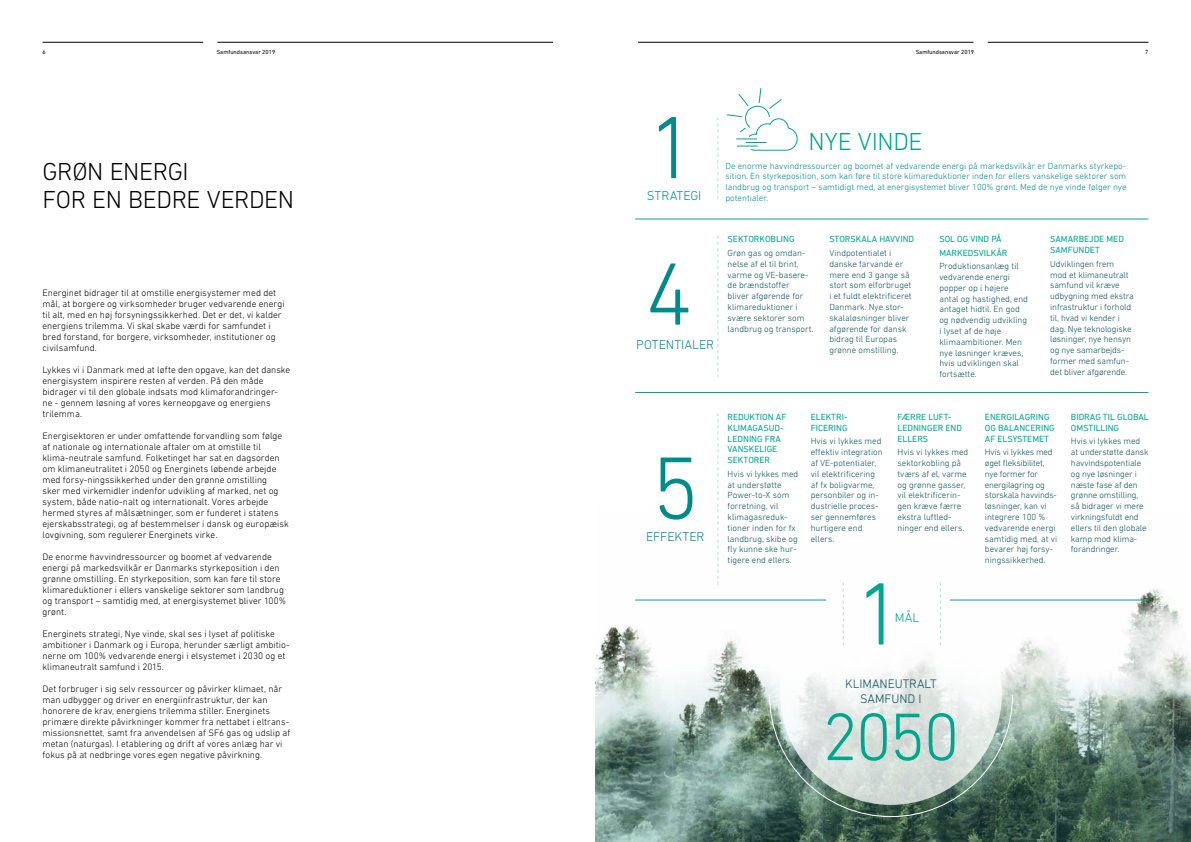
<style>
.page{position:relative;width:1191px;height:842px;background:#fff}
.page>*{position:absolute;margin:0;border:0;box-sizing:border-box;transform-origin:0 0}
.t1{font:300 90px "DIN Next LT Pro";color:#008b8b}
.t2{font:300 90px "DIN Next LT Pro";color:#00a58d}
.t3{font:300 68.2px "DIN Next LT Pro";color:#00a58d}
.t4{font:300 25px/27.5px "DIN Next LT Pro";letter-spacing:-.015em;color:#000}
.t5{font:300 25px "DIN Next LT Pro";letter-spacing:-.005em;color:#00a58d}
.t6{font:300 13px "DIN Next LT Pro";color:#008b8b}
.t7{font:300 13px "DIN Next LT Pro";color:#00a58d}
.t8{font:300 12.6px/15.1px "DIN Next LT Pro";color:#0a515d;text-align:center}
.t9{font:300 9.5px/11px "DIN Next LT Pro";letter-spacing:.005em;color:#000}
.t10{font:300 9px/10.8px "DIN Next LT Pro";color:#0a515d}
.t11{font:300 9px/10.8px "DIN Next LT Pro";color:#008b8b;text-align:justify}
.t12{font:9px/10.8px "DIN Next LT Pro";color:#00a58d}
.t13{font:6px "DIN Next LT Pro";color:#000}
</style>
<div class="page">
<hr style="left:987px;top:42px;width:161px;height:1px;background:#020203">
<hr style="left:43px;top:42px;width:160px;height:1px;background:#020203">
<hr style="left:638px;top:42px;width:335px;height:1px;background:#020203">
<hr style="left:217px;top:42px;width:336px;height:1px;background:#020203">
<img style="left:595px;top:506px;width:593px;height:156px">
<svg style="left:595px;top:662px;width:596px;height:180px;background:#7c968a"></svg>
<div style="left:780px;top:583px;width:222px;height:222px;background:#fff;border-radius:50%"></div>
<svg style="left:768px;top:694px;width:245px;height:124px;background:#aebdb6"></svg>
<hr style="left:635px;top:218px;width:513px;height:1px;background:#00a58d">
<hr style="left:635px;top:392px;width:513px;height:1px;background:#00a58d">
<hr style="left:635px;top:599px;width:191px;height:1px;background:#00a58d">
<hr style="left:950px;top:599px;width:198px;height:1px;background:#00a58d">
<svg style="left:717px;top:413px;width:1px;height:172px"></svg>
<svg style="left:717px;top:236px;width:1px;height:141px"></svg>
<svg style="left:842px;top:583px;width:1px;height:62px"></svg>
<svg style="left:940px;top:583px;width:1px;height:62px"></svg>
<svg style="left:717px;top:117px;width:1px;height:82px"></svg>
<svg style="left:727px;top:88px;width:71px;height:63px"></svg>
<p class="t13" style="left:43px;top:49px;width:5px">6</p>
<p class="t13" style="left:217px;top:49px;width:60px">Samfundsansvar 2019</p>
<p class="t13" style="left:915px;top:49px;width:60px">Samfundsansvar 2019</p>
<p class="t13" style="left:1145px;top:49px;width:5px">7</p>
<h3 class="t4" style="left:42px;top:158px;width:253px">GRØN ENERGI<br>FOR EN BEDRE VERDEN</h3>
<p class="t9" style="left:43px;top:287px;width:243px">Energinet bidrager til at omstille energisystemer med det mål, at borgere og virksomheder bruger vedvarende energi til alt, med en høj forsyningssikkerhed. Det er det, vi kalder energiens trilemma. Vi skal skabe værdi for samfundet i bred forstand, for borgere, virksomheder, institutioner og civilsamfund.</p>
<p class="t9" style="left:43px;top:364px;width:249px">Lykkes vi i Danmark med at løfte den opgave, kan det danske energisystem inspirere resten af verden. På den måde bidrager vi til den globale indsats mod klimaforandringer-<br>ne - gennem løsning af vores kerneopgave og energiens trilemma.</p>
<p class="t9" style="left:43px;top:430px;width:248px">Energisektoren er under omfattende forvandling som følge af nationale og internationale aftaler om at omstille til klima-neutrale samfund. Folketinget har sat en dagsorden om klimaneutralitet i 2050 og Energinets løbende arbejde med forsy-ningssikkerhed under den grønne omstilling<br>sker med virkemidler indenfor udvikling af marked, net og system, både natio-nalt og internationalt. Vores arbejde hermed styres af målsætninger, som er funderet i statens ejerskabsstrategi, og af bestemmelser i dansk og europæisk lovgivning, som regulerer Energinets virke.</p>
<p class="t9" style="left:43px;top:551px;width:245px">De enorme havvindressourcer og boomet af vedvarende energi på markedsvilkår er Danmarks styrkeposition i den grønne omstilling. En styrkeposition, som kan føre til store klimareduktioner i ellers vanskelige sektorer som landbrug og transport – samtidig med, at energisystemet bliver 100% grønt.</p>
<p class="t9" style="left:43px;top:628px;width:249px">Energinets strategi, Nye vinde, skal ses i lyset af politiske ambitioner i Danmark og i Europa, herunder særligt ambitio&shy;nerne om 100% vedvarende energi i elsystemet i 2030 og et klimaneutralt samfund i 2015.</p>
<p class="t9" style="left:43px;top:683px;width:249px">Det forbruger i sig selv ressourcer og påvirker klimaet, når man udbygger og driver en energiinfrastruktur, der kan honorere de krav, energiens trilemma stiller. Energinets primære direkte påvirkninger kommer fra nettabet i eltrans&shy;missionsnettet, samt fra anvendelsen af SF6 gas og udslip af metan (naturgas). I etablering og drift af vores anlæg har vi fokus på at nedbringe vores egen negative påvirkning.</p>
<h1 class="t1" style="left:648px;top:96px;width:49px">1</h1>
<h3 class="t6" style="left:647px;top:188px;width:56px">STRATEGI</h3>
<h3 class="t5" style="left:808px;top:127px;width:115px">NYE VINDE</h3>
<p class="t11" style="left:725px;top:160px;width:402px">De enorme havvindressourcer og boomet af vedvarende energi på markedsvilkår er Danmarks styrkepo&shy;sition. En styrkeposition, som kan føre til store klimareduktioner inden for ellers vanskelige sektorer som landbrug og transport – samtidigt med, at energisystemet bliver 100% grønt. Med de nye vinde følger nye potentialer.</p>
<h1 class="t1" style="left:645px;top:242px;width:49px">4</h1>
<h3 class="t6" style="left:636px;top:337px;width:79px">POTENTIALER</h3>
<p class="t12" style="left:727px;top:234px;width:69px">SEKTORKOBLING</p>
<p class="t10" style="left:727px;top:247px;width:87px">Grøn gas og omdan&shy;nelse af el til brint, varme og VE-basere&shy;de brændstoffer<br>bliver afgørende for klimareduktioner i svære sektorer som landbrug og transport.</p>
<p class="t12" style="left:829px;top:234px;width:86px">STORSKALA HAVVIND</p>
<p class="t10" style="left:829px;top:247px;width:84px">Vindpotentialet i danske farvande er mere end 3 gange så stort som elforbruget i et fuldt elektrificeret<br>Danmark. Nye stor&shy;skalaløsninger bliver afgørende for dansk bidrag til Europas grønne omstilling.</p>
<p class="t12" style="left:939px;top:233px;width:70px;line-height:13.2px">SOL OG VIND PÅ<br>MARKEDSVILKÅR</p>
<p class="t10" style="left:939px;top:261px;width:90px">Produktionsanlæg til vedvarende energi popper op i højere antal og hastighed, end antaget hidtil. En god og nødvendig udvikling i lyset af de høje klimaambitioner. Men nye løsninger kræves, hvis udviklingen skal fortsætte.</p>
<p class="t12" style="left:1050px;top:234px;width:75px">SAMARBEJDE MED<br>SAMFUNDET</p>
<p class="t10" style="left:1050px;top:258px;width:85px">Udviklingen frem<br>mod et klimaneutralt samfund vil kræve udbygning med ekstra infrastruktur i forhold til, hvad vi kender i dag. Nye teknologiske løsninger, nye hensyn og nye samarbejds&shy;former med samfun&shy;det bliver afgørende.</p>
<h1 class="t1" style="left:651px;top:436px;width:49px">5</h1>
<h3 class="t6" style="left:646px;top:529px;width:60px">EFFEKTER</h3>
<p class="t12" style="left:727px;top:411px;width:60px">REDUKTION AF<br>KLIMAGASUD-<br>LEDNING FRA<br>VANSKELIGE<br>SEKTORER</p>
<p class="t10" style="left:727px;top:468px;width:72px">Hvis vi lykkes med at understøtte<br>Power-to-X som forretning, vil klimagasreduk&shy;tioner inden for fx landbrug, skibe og fly kunne ske hur&shy;tigere end ellers.</p>
<p class="t12" style="left:810px;top:411px;width:38px">ELEKTRI-<br>FICERING</p>
<p class="t10" style="left:810px;top:436px;width:73px">Hvis vi lykkes med effektiv integration af VE-potentialer, vil elektrificering af fx boligvarme, personbiler og in&shy;dustrielle proces&shy;ser gennemføres hurtigere end ellers.</p>
<p class="t12" style="left:897px;top:411px;width:66px">FÆRRE LUFT-<br>LEDNINGER END<br>ELLERS</p>
<p class="t10" style="left:897px;top:447px;width:72px">Hvis vi lykkes med sektorkobling på tværs af el, varme og grønne gasser, vil elektrificerin&shy;gen kræve færre ekstra luftled&shy;ninger end ellers.</p>
<h1 class="t2" style="left:855px;top:562px;width:49px">1</h1>
<h3 class="t7" style="left:895px;top:610px;width:26px">MÅL</h3>
<h3 class="t8" style="left:845px;top:676px;width:93px">KLIMANEUTRALT<br>SAMFUND I</h3>
<h2 class="t3" style="left:822px;top:698px;width:139px">2050</h2>
<p class="t12" style="left:985px;top:411px;width:71px">ENERGILAGRING<br>OG BALANCERING<br>AF ELSYSTEMET</p>
<p class="t10" style="left:985px;top:447px;width:74px">Hvis vi lykkes med øget fleksibilitet, nye former for energilagring og storskala havvinds&shy;løsninger, kan vi integrere 100 % vedvarende energi samtidig med, at vi bevarer høj forsy&shy;ningssikkerhed.</p>
<p class="t12" style="left:1071px;top:411px;width:79px">BIDRAG TIL GLOBAL<br>OMSTILLING</p>
<p class="t10" style="left:1071px;top:436px;width:79px">Hvis vi lykkes med at understøtte dansk havvindspotentiale og nye løsninger i næste fase af den grønne omstilling, så bidrager vi mere virkningsfuldt end ellers til den globale kamp mod klima&shy;forandringer.</p>
</div>
